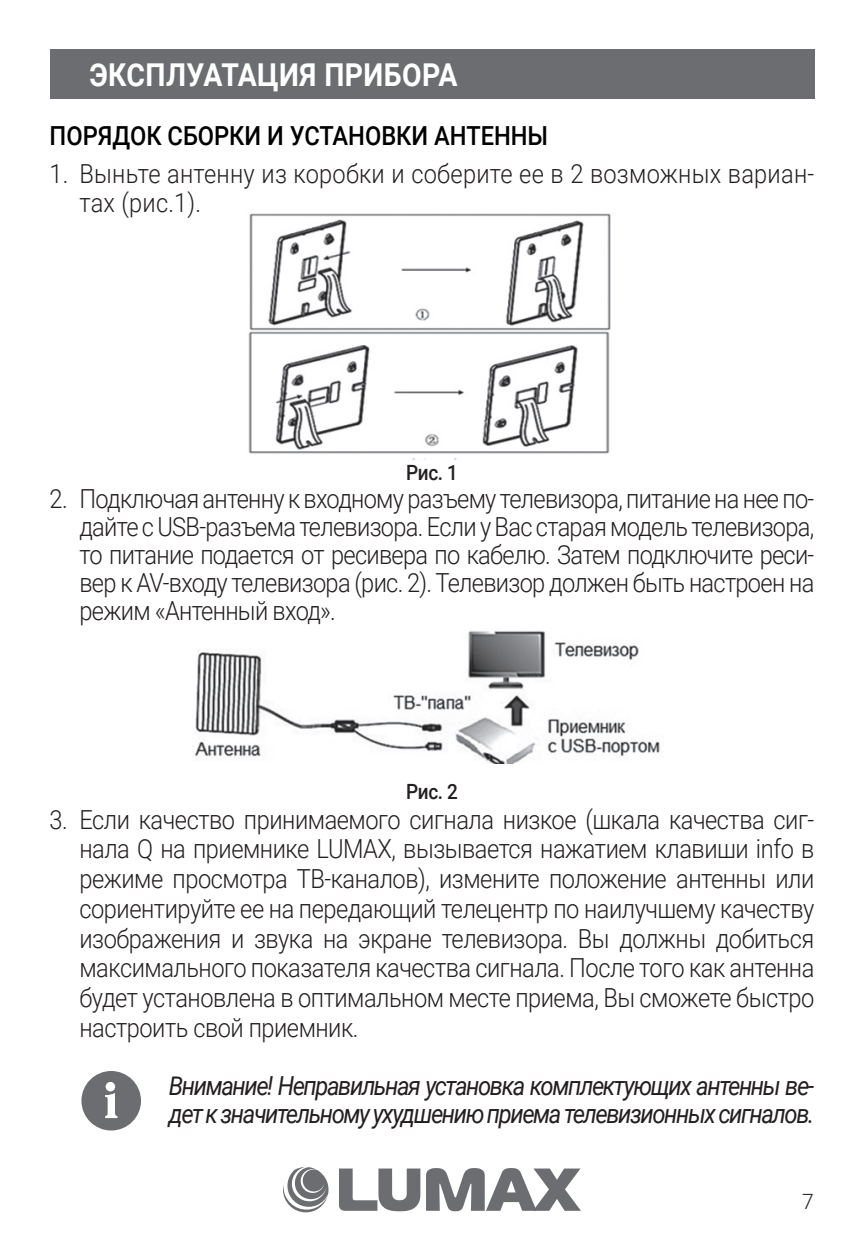
<style>
.page{position:relative;width:864px;height:1260px;background:#fff}
.page>*{position:absolute;margin:0;border:0;box-sizing:border-box;transform-origin:0 0}
.подзаголовок{font:700 31.5px "Roboto";letter-spacing:.015em;color:#fff;scale:.9 1}
.основной_текст{font:300 26.25px/29.8px "Roboto";letter-spacing:-.02em;color:#231f20;text-align:justify;scale:.9 1}
.ПРИМЕЧАНИЕ{font:italic 26.25px/28px "Roboto";letter-spacing:-.06em;color:#231f20;scale:.9 1}
.основной_текст-2{font:300 26.25px/29.8px "Roboto";letter-spacing:.01em;color:#231f20;scale:.9 1}
.подзаголовок-2{font:500 26.25px "Roboto";color:#000;scale:.9 1}
.основной_текст-3{font:500 21px "Roboto";letter-spacing:-.02em;color:#231f20;scale:.9 1}
.t1{font:300 21px "Roboto";color:#231f20}
</style>
<div class="page">
<svg style="left:339px;top:1169px;width:81px;height:42px"></svg>
<svg style="left:426px;top:1168px;width:154px;height:43px"></svg>
<svg style="left:283px;top:1167px;width:45px;height:46px"></svg>
<img style="left:248px;top:213px;width:363px;height:247px">
<div style="left:50px;top:50px;width:764px;height:49px;background:#6c6d70"></div>
<img style="left:195px;top:630px;width:465px;height:134px">
<svg style="left:81px;top:1071px;width:60px;height:59px"></svg>
<p class="подзаголовок" style="left:89px;top:53px;width:410px">ЭКСПЛУАТАЦИЯ ПРИБОРА</p>
<p class="подзаголовок-2" style="left:50px;top:117px;width:555px">ПОРЯДОК СБОРКИ И УСТАНОВКИ АНТЕННЫ</p>
<p class="основной_текст-2" style="left:79px;top:157px;width:817px;text-indent:-30px">1. Выньте антенну из коробки и соберите ее в 2 возможных вариан&shy;тах (рис.1).</p>
<p class="основной_текст-3" style="left:406px;top:458px;width:59px">Рис. 1</p>
<p class="основной_текст" style="left:79px;top:484px;width:817px;line-height:28px;text-indent:-30px">2. Подключая антенну к входному разъему телевизора, питание на нее по&shy;дайте с USB-разъема телевизора. Если у Вас старая модель телевизора, то питание подается от ресивера по кабелю. Затем подключите реси&shy;вер к AV-входу телевизора (рис. 2). Телевизор должен быть настроен на режим «Антенный вход».</p>
<p class="основной_текст-3" style="left:406px;top:777px;width:59px">Рис. 2</p>
<p class="основной_текст" style="left:79px;top:803px;width:817px;text-indent:-30px">3. Если качество принимаемого сигнала низкое (шкала качества сиг&shy;нала Q на приемнике LUMAX, вызывается нажатием клавиши info в режиме просмотра ТВ-каналов), измените положение антенны или сориентируйте ее на передающий телецентр по наилучшему качеству изображения и звука на экране телевизора. Вы должны добиться максимального показателя качества сигнала. После того как антенна будет установлена в оптимальном месте приема, Вы сможете быстро настроить свой приемник.</p>
<p class="ПРИМЕЧАНИЕ" style="left:169px;top:1070px;width:718px">Внимание! Неправильная установка комплектующих антенны ве&shy;дет к значительному ухудшению приема телевизионных сигналов.</p>
<p class="t1" style="left:801px;top:1187px;width:13px">7</p>
</div>
